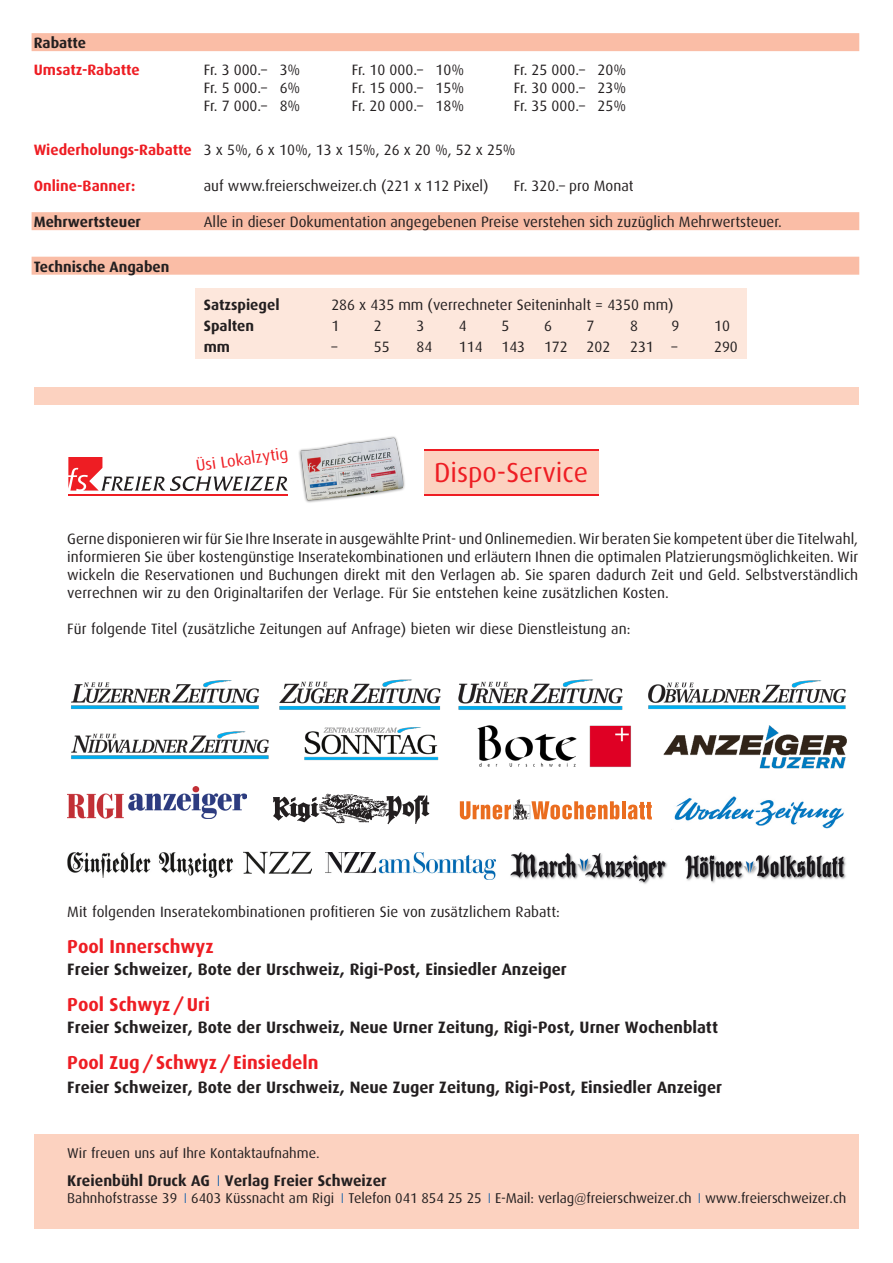
<style>
.page{position:relative;width:893px;height:1263px;background:#fff}
.page>*{position:absolute;margin:0;border:0;box-sizing:border-box;transform-origin:0 0}
.t1{font:27.45px "Dax";color:#ee1d23}
.t2{font:700 18.75px "Dax";color:#ee1d23}
.t3{font:700 16.5px "Dax";color:#231f20}
.t4{font:16.05px "Dax";color:#ee1d23}
.t5{font:700 15.45px "Dax";color:#231f20}
.t6{font:15px/18px "Dax";color:#231f20;text-align:justify}
.t7{font:700 15px "Dax";color:#231f20}
.t8{font:700 15px "Dax";color:#ee1d23}
.t9{font:14.25px "Dax";color:#231f20}
.s1{font-weight:700;color:#ee1d23}
.s2{font-weight:300;color:#0157a8}
</style>
<div class="page">
<div style="left:196px;top:289px;width:551px;height:70px;background:#fde7dc"></div>
<div style="left:32px;top:33px;width:827px;height:18px;background:#fabda6"></div>
<div style="left:32px;top:212px;width:827px;height:18px;background:#fabda6"></div>
<div style="left:32px;top:257px;width:827px;height:18px;background:#fabda6"></div>
<img style="left:664px;top:725px;width:182px;height:44px">
<img style="left:325px;top:853px;width:170px;height:26px">
<img style="left:244px;top:851px;width:68px;height:23px">
<img style="left:67px;top:787px;width:180px;height:32px">
<div style="left:34px;top:1134px;width:824px;height:95px;background:#fcd2c0"></div>
<img style="left:68px;top:852px;width:166px;height:25px">
<img style="left:477px;top:725px;width:154px;height:42px">
<img style="left:685px;top:855px;width:161px;height:28px">
<img style="left:510px;top:852px;width:158px;height:32px">
<img style="left:458px;top:679px;width:165px;height:31px">
<img style="left:279px;top:679px;width:162px;height:31px">
<img style="left:71px;top:680px;width:189px;height:29px">
<img style="left:71px;top:731px;width:198px;height:29px">
<img style="left:648px;top:680px;width:198px;height:29px">
<img style="left:273px;top:793px;width:157px;height:32px">
<hr style="left:622px;top:801px;width:4px;height:18px;background:#ea6d1f">
<svg style="left:628px;top:802px;width:24px;height:17px"></svg>
<svg style="left:460px;top:799px;width:159px;height:21px"></svg>
<img style="left:674px;top:796px;width:170px;height:33px">
<img style="left:304px;top:727px;width:134px;height:34px">
<div style="left:425px;top:451px;width:174px;height:44px;background:#fcd2c0"></div>
<hr style="left:425px;top:449px;width:174px;height:2px;background:#ee1d23">
<hr style="left:425px;top:494px;width:174px;height:2px;background:#ee1d23">
<div style="left:34px;top:387px;width:825px;height:17px;background:#fcd2c0"></div>
<svg style="left:68px;top:457px;width:220px;height:34px"></svg>
<hr style="left:68px;top:494px;width:220px;height:2px;background:#ee1d23">
<img style="left:299px;top:436px;width:106px;height:67px">
<p class="t7" style="left:34px;top:34px;width:54px">Rabatte</p>
<p class="t8" style="left:34px;top:61px;width:108px">Umsatz-Rabatte</p>
<p class="t6" style="left:204px;top:60px;width:98px">Fr. 3 000.– 3%</p>
<p class="t6" style="left:352px;top:60px;width:114px">Fr. 10 000.– 10%</p>
<p class="t6" style="left:514px;top:60px;width:114px">Fr. 25 000.– 20%</p>
<p class="t6" style="left:204px;top:78px;width:98px">Fr. 5 000.– 6%</p>
<p class="t6" style="left:352px;top:78px;width:114px">Fr. 15 000.– 15%</p>
<p class="t6" style="left:514px;top:78px;width:114px">Fr. 30 000.– 23%</p>
<p class="t6" style="left:204px;top:96px;width:98px">Fr. 7 000.– 8%</p>
<p class="t6" style="left:352px;top:96px;width:114px">Fr. 20 000.– 18%</p>
<p class="t6" style="left:514px;top:96px;width:114px">Fr. 35 000.– 25%</p>
<p class="t6" style="left:34px;top:141px;width:483px"><span class="s1">Wiederholungs-Rabatte</span> 3 x 5%, 6 x 10%, 13 x 15%, 26 x 20 %, 52 x 25%</p>
<p class="t8" style="left:34px;top:177px;width:103px">Online-Banner:</p>
<p class="t6" style="left:204px;top:177px;width:286px">auf www.freierschweizer.ch (221 x 112 Pixel)</p>
<p class="t6" style="left:514px;top:177px;width:121px">Fr. 320.– pro Monat</p>
<p class="t7" style="left:34px;top:213px;width:109px">Mehrwertsteuer</p>
<p class="t6" style="left:204px;top:213px;width:579px">Alle in dieser Dokumentation angegebenen Preise verstehen sich zuzüglich Mehrwertsteuer.</p>
<p class="t7" style="left:34px;top:258px;width:137px">Technische Angaben</p>
<p class="t7" style="left:204px;top:296px;width:77px">Satzspiegel</p>
<p class="t6" style="left:331px;top:296px;width:344px">286 x 435 mm (verrechneter Seiteninhalt = 4350 mm)</p>
<p class="t7" style="left:204px;top:317px;width:52px">Spalten</p>
<p class="t6" style="left:331px;top:317px;width:9px">1</p>
<p class="t6" style="left:374px;top:317px;width:9px">2</p>
<p class="t6" style="left:416px;top:317px;width:9px">3</p>
<p class="t6" style="left:459px;top:317px;width:9px">4</p>
<p class="t6" style="left:501px;top:317px;width:9px">5</p>
<p class="t6" style="left:544px;top:317px;width:9px">6</p>
<p class="t6" style="left:586px;top:317px;width:9px">7</p>
<p class="t6" style="left:630px;top:317px;width:9px">8</p>
<p class="t6" style="left:672px;top:317px;width:9px">9</p>
<p class="t6" style="left:714px;top:317px;width:17px">10</p>
<p class="t7" style="left:204px;top:338px;width:28px">mm</p>
<p class="t6" style="left:331px;top:338px;width:7px">–</p>
<p class="t6" style="left:374px;top:338px;width:17px">55</p>
<p class="t6" style="left:416px;top:338px;width:17px">84</p>
<p class="t6" style="left:459px;top:338px;width:25px">114</p>
<p class="t6" style="left:501px;top:338px;width:25px">143</p>
<p class="t6" style="left:544px;top:338px;width:25px">172</p>
<p class="t6" style="left:586px;top:338px;width:25px">202</p>
<p class="t6" style="left:630px;top:338px;width:49px">231 –</p>
<p class="t6" style="left:714px;top:338px;width:25px">290</p>
<p class="t4" style="left:195px;top:457px;width:94px;rotate:-8deg">Üsi Lokalzytig</p>
<p class="t1" style="left:434px;top:457px;width:156px">Dispo-Service</p>
<p class="t6" style="left:67px;top:530px;width:792px">Gerne disponieren wir für Sie Ihre Inserate in ausgewählte Print- und Onlinemedien. Wir beraten Sie kompetent über die Titelwahl, informieren Sie über kostengünstige Inseratekombinationen und erläutern Ihnen die optimalen Platzierungsmöglichkeiten. Wir wickeln die Reservationen und Buchungen direkt mit den Verlagen ab. Sie sparen dadurch Zeit und Geld. Selbstverständlich verrechnen wir zu den Originaltarifen der Verlage. Für Sie entstehen keine zusätzlichen Kosten.</p>
<p class="t6" style="left:67px;top:620px;width:565px">Für folgende Titel (zusätzliche Zeitungen auf Anfrage) bieten wir diese Dienstleistung an:</p>
<p class="t6" style="left:67px;top:903px;width:494px">Mit folgenden Inseratekombinationen profitieren Sie von zusätzlichem Rabatt:</p>
<p class="t2" style="left:67px;top:935px;width:148px">Pool Innerschwyz</p>
<p class="t3" style="left:67px;top:960px;width:501px">Freier Schweizer, Bote der Urschweiz, Rigi-Post, Einsiedler Anzeiger</p>
<p class="t2" style="left:67px;top:994px;width:144px">Pool Schwyz/Uri</p>
<p class="t3" style="left:67px;top:1018px;width:652px">Freier Schweizer, Bote der Urschweiz, Neue Urner Zeitung, Rigi-Post, Urner Wochenblatt</p>
<p class="t2" style="left:67px;top:1052px;width:253px">Pool Zug/Schwyz/Einsiedeln</p>
<p class="t3" style="left:67px;top:1078px;width:656px">Freier Schweizer, Bote der Urschweiz, Neue Zuger Zeitung, Rigi-Post, Einsiedler Anzeiger</p>
<p class="t9" style="left:67px;top:1145px;width:254px">Wir freuen uns auf Ihre Kontaktaufnahme.</p>
<p class="t5" style="left:67px;top:1172px;width:321px">Kreienbühl Druck AG <span class="s2">I</span> Verlag Freier Schweizer</p>
<p class="t9" style="left:67px;top:1190px;width:780px">Bahnhofstrasse 39 <span class="s2">I</span> 6403 Küssnacht am Rigi <span class="s2">I</span> Telefon 041 854 25 25 <span class="s2">I</span> E-Mail: verlag@freierschweizer.ch <span class="s2">I</span> www.freierschweizer.ch</p>
</div>
